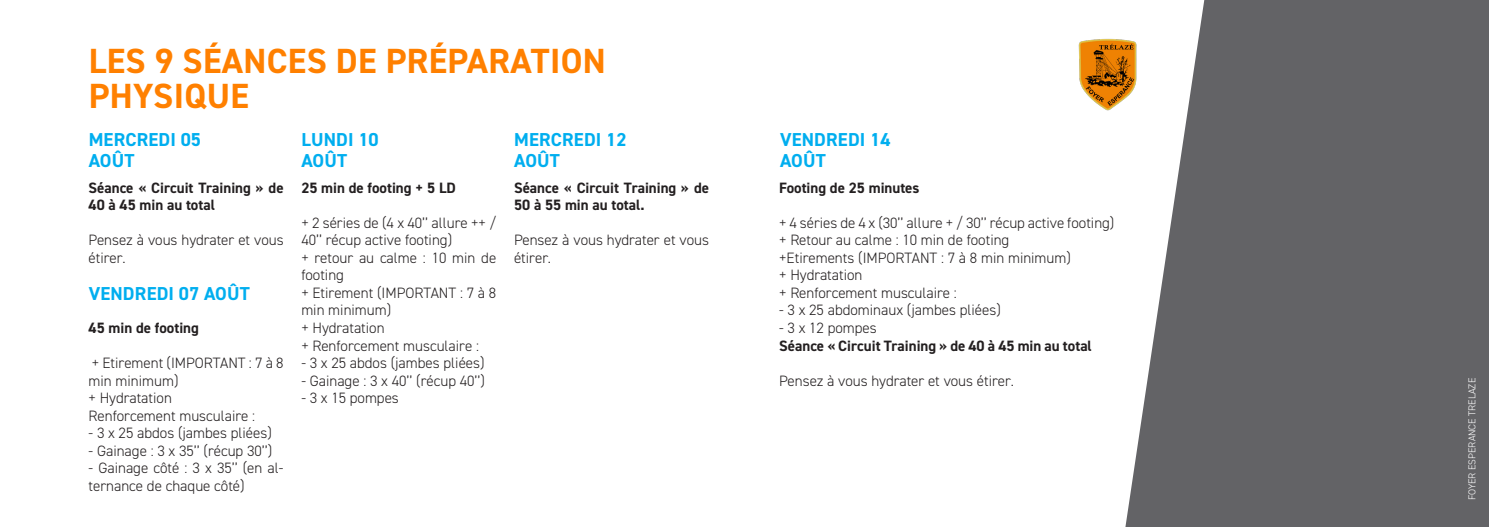
<style>
.page{position:relative;width:1489px;height:527px;background:#fff}
.page>*{position:absolute;margin:0;border:0;box-sizing:border-box;transform-origin:0 0}
.t1{font:700 35px "DIN2014";letter-spacing:.01em;color:#ff8000}
.t2{font:700 18.75px "DIN2014";letter-spacing:.01em;color:#00aeef}
.Body{font:300 15px/17.5px "DIN2014";color:#231f20}
.Body-2{font:700 15px/17.5px "DIN2014";color:#231f20}
.t3{font:300 10px "DIN2014";color:#fff}
</style>
<div class="page">
<svg style="left:1125px;top:0;width:363px;height:526px;fill:#636366"></svg>
<img style="left:1078px;top:38px;width:59px;height:72px">
<p class="t1" style="left:89px;top:37px;width:518px">LES 9 SÉANCES DE PRÉPARATION</p>
<p class="t1" style="left:89px;top:72px;width:162px">PHYSIQUE</p>
<p class="t2" style="left:89px;top:127px;width:114px">MERCREDI 05</p>
<p class="t2" style="left:89px;top:148px;width:47px">AOÛT</p>
<p class="Body-2" style="left:89px;top:178px;width:196px">Séance « Circuit Training » de<br>40 à 45 min au total</p>
<p class="Body" style="left:89px;top:231px;width:196px">Pensez à vous hydrater et vous étirer.</p>
<p class="t2" style="left:89px;top:281px;width:163px">VENDREDI 07 AOÛT</p>
<p class="Body-2" style="left:89px;top:318px;width:112px">45 min de footing</p>
<p class="Body" style="left:89px;top:354px;width:196px">+ Etirement (IMPORTANT : 7 à 8 min minimum)</p>
<p class="Body" style="left:89px;top:389px;width:85px">+ Hydratation</p>
<p class="Body" style="left:89px;top:406px;width:168px">Renforcement musculaire :</p>
<p class="Body" style="left:89px;top:424px;width:185px">- 3 x 25 abdos (jambes pliées)</p>
<p class="Body" style="left:89px;top:441px;width:185px">- Gainage : 3 x 35’’ (récup 30’’)</p>
<p class="Body" style="left:89px;top:459px;width:196px">- Gainage côté : 3 x 35’’ (en al&shy;ternance de chaque côté)</p>
<p class="t2" style="left:301px;top:127px;width:79px">LUNDI 10</p>
<p class="t2" style="left:301px;top:148px;width:47px">AOÛT</p>
<p class="Body-2" style="left:301px;top:178px;width:156px">25 min de footing + 5 LD</p>
<p class="Body" style="left:301px;top:214px;width:196px">+ 2 séries de (4 x 40’’ allure ++ /<br>40’’ récup active footing)</p>
<p class="Body" style="left:301px;top:249px;width:196px">+ retour au calme : 10 min de footing</p>
<p class="Body" style="left:301px;top:284px;width:196px">+ Etirement (IMPORTANT : 7 à 8 min minimum)</p>
<p class="Body" style="left:301px;top:319px;width:85px">+ Hydratation</p>
<p class="Body" style="left:301px;top:336px;width:179px">+ Renforcement musculaire :</p>
<p class="Body" style="left:301px;top:354px;width:185px">- 3 x 25 abdos (jambes pliées)</p>
<p class="Body" style="left:301px;top:371px;width:185px">- Gainage : 3 x 40’’ (récup 40’’)</p>
<p class="Body" style="left:301px;top:389px;width:99px">- 3 x 15 pompes</p>
<p class="t2" style="left:514px;top:127px;width:114px">MERCREDI 12</p>
<p class="t2" style="left:514px;top:148px;width:47px">AOÛT</p>
<p class="Body-2" style="left:514px;top:178px;width:196px">Séance « Circuit Training » de<br>50 à 55 min au total.</p>
<p class="Body" style="left:514px;top:231px;width:196px">Pensez à vous hydrater et vous étirer.</p>
<p class="t2" style="left:780px;top:127px;width:112px">VENDREDI 14</p>
<p class="t2" style="left:780px;top:148px;width:47px">AOÛT</p>
<p class="Body-2" style="left:779px;top:178px;width:142px">Footing de 25 minutes</p>
<p class="Body" style="left:779px;top:214px;width:337px">+ 4 séries de 4 x (30’’ allure + / 30’’ récup active footing)</p>
<p class="Body" style="left:779px;top:231px;width:231px">+ Retour au calme : 10 min de footing</p>
<p class="Body" style="left:779px;top:249px;width:293px">+Etirements (IMPORTANT : 7 à 8 min minimum)</p>
<p class="Body" style="left:779px;top:266px;width:85px">+ Hydratation</p>
<p class="Body" style="left:779px;top:284px;width:179px">+ Renforcement musculaire :</p>
<p class="Body" style="left:779px;top:301px;width:223px">- 3 x 25 abdominaux (jambes pliées)</p>
<p class="Body" style="left:779px;top:319px;width:99px">- 3 x 12 pompes</p>
<p class="Body-2" style="left:779px;top:336px;width:314px">Séance « Circuit Training » de 40 à 45 min au total</p>
<p class="Body" style="left:779px;top:371px;width:236px">Pensez à vous hydrater et vous étirer.</p>
<p class="t3" style="left:1465px;top:500px;width:124px;rotate:-90deg">FOYER ESPERANCE TRELAZE</p>
</div>
